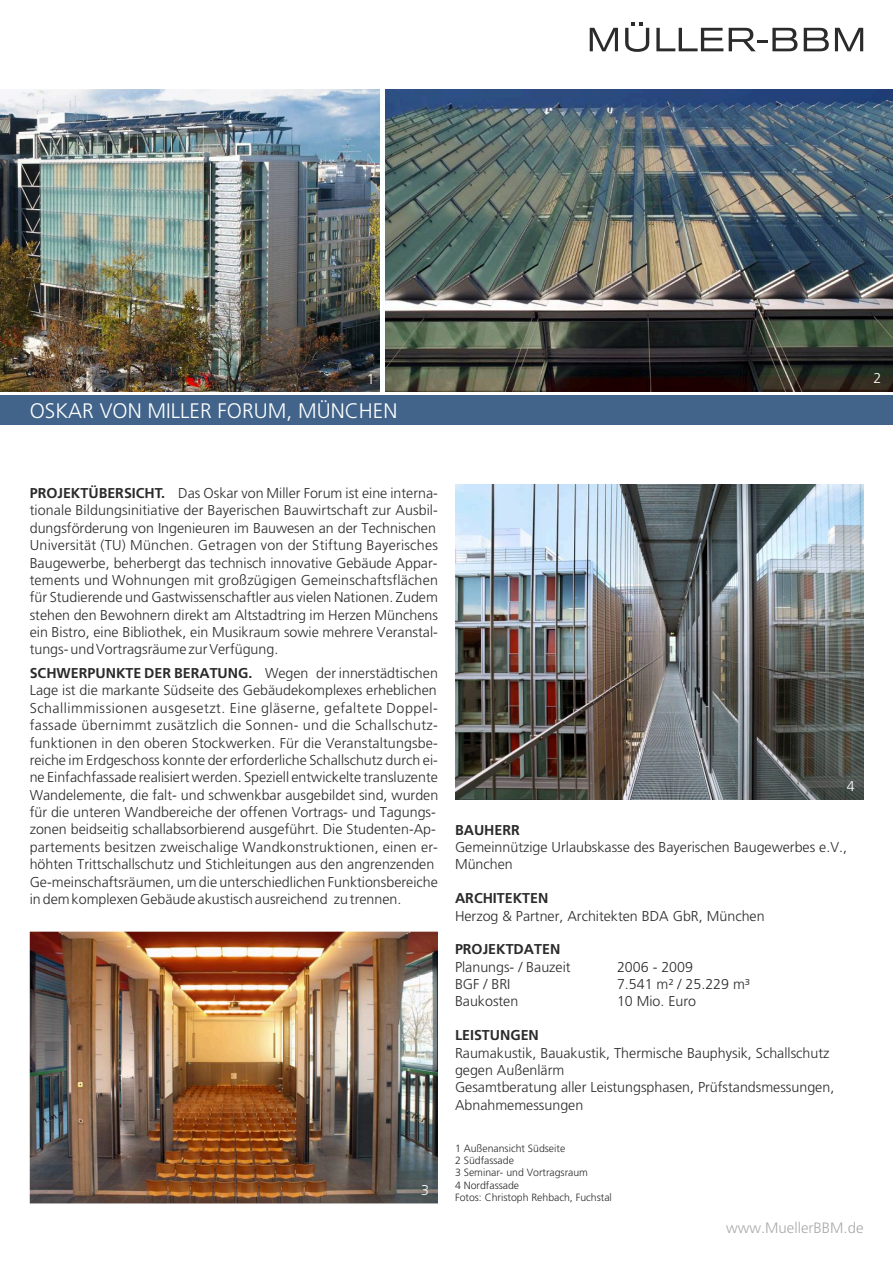
<style>
.page{position:relative;width:893px;height:1263px;background:#fff}
.page>*{position:absolute;margin:0;border:0;box-sizing:border-box;transform-origin:0 0}
.t1{font:300 21px "Frutiger LT";color:#fcffff}
.t2{font:300 15px "Frutiger LT";color:#aaaaad}
.t3{font:300 14.25px/17.4px "Frutiger LT";color:#2b2b2b}
.t4{font:700 14.25px "Frutiger LT";color:#2b2b2b}
.t5{font:300 14.25px "Frutiger LT";color:#fcffff}
.t6{font:300 10.5px/12.1px "Frutiger LT";color:#2b2b2b}
.s1{font-weight:700}
</style>
<div class="page">
<img style="left:0;top:89px;width:893px;height:302px">
<img style="left:455px;top:485px;width:408px;height:314px">
<svg style="left:636px;top:89px;width:4px;height:303px"></svg>
<img style="left:30px;top:932px;width:408px;height:271px">
<hr style="left:381px;top:85px;width:4px;height:307px;background:#fcffff">
<div style="left:0;top:395px;width:893px;height:30px;background:#42638a"></div>
<svg style="left:835px;top:28px;width:28px;height:23px"></svg>
<svg style="left:804px;top:28px;width:25px;height:23px"></svg>
<svg style="left:729px;top:28px;width:68px;height:23px"></svg>
<svg style="left:656px;top:28px;width:67px;height:23px"></svg>
<svg style="left:625px;top:22px;width:24px;height:30px"></svg>
<svg style="left:590px;top:28px;width:28px;height:23px"></svg>
<p class="t5" style="left:367px;top:373px;width:9px">1</p>
<p class="t5" style="left:873px;top:373px;width:9px">2</p>
<h1 class="t1" style="left:30px;top:403px;width:369px">OSKAR VON MILLER FORUM, MÜNCHEN</h1>
<p class="t3" style="left:30px;top:486px;width:410px"><span class="s1">PROJEKTÜBERSICHT.</span> Das Oskar von Miller Forum ist eine interna&shy;tionale Bildungsinitiative der Bayerischen Bauwirtschaft zur Ausbil&shy;dungsförderung von Ingenieuren im Bauwesen an der Technischen Universität (TU) München. Getragen von der Stiftung Bayerisches Baugewerbe, beherbergt das technisch innovative Gebäude Appar&shy;tements und Wohnungen mit großzügigen Gemeinschaftsflächen für Studierende und Gastwissenschaftler aus vielen Nationen. Zudem stehen den Bewohnern direkt am Altstadtring im Herzen Münchens ein Bistro, eine Bibliothek, ein Musikraum sowie mehrere Veranstal&shy;tungs- und Vortragsräume zur Verfügung.</p>
<p class="t3" style="left:30px;top:665px;width:410px"><span class="s1">SCHWERPUNKTE DER BERATUNG.</span> Wegen der innerstädtischen Lage ist die markante Südseite des Gebäudekomplexes erheblichen Schallimmissionen ausgesetzt. Eine gläserne, gefaltete Doppel&shy;fassade übernimmt zusätzlich die Sonnen- und die Schallschutz&shy;funktionen in den oberen Stockwerken. Für die Veranstaltungsbe&shy;reiche im Erdgeschoss konnte der erforderliche Schallschutz durch ei&shy;ne Einfachfassade realisiert werden. Speziell entwickelte transluzente Wandelemente, die falt- und schwenkbar ausgebildet sind, wurden für die unteren Wandbereiche der offenen Vortrags- und Tagungs&shy;zonen beidseitig schallabsorbierend ausgeführt. Die Studenten-Ap&shy;partements besitzen zweischalige Wandkonstruktionen, einen er&shy;höhten Trittschallschutz und Stichleitungen aus den angrenzenden Ge-meinschaftsräumen, um die unterschiedlichen Funktionsbereiche in dem komplexen Gebäude akustisch ausreichend zu trennen.</p>
<p class="t5" style="left:421px;top:1184px;width:9px">3</p>
<p class="t5" style="left:847px;top:780px;width:9px">4</p>
<p class="t4" style="left:455px;top:824px;width:66px">BAUHERR</p>
<p class="t3" style="left:455px;top:839px;width:393px">Gemeinnützige Urlaubskasse des Bayerischen Baugewerbes e.V.,<br>München</p>
<p class="t4" style="left:455px;top:892px;width:95px">ARCHITEKTEN</p>
<p class="t3" style="left:455px;top:908px;width:311px">Herzog &amp; Partner, Architekten BDA GbR, München</p>
<p class="t4" style="left:455px;top:944px;width:107px">PROJEKTDATEN</p>
<p class="t3" style="left:455px;top:959px;width:117px">Planungs- / Bauzeit</p>
<p class="t3" style="left:617px;top:959px;width:78px">2006 - 2009</p>
<p class="t3" style="left:455px;top:976px;width:57px">BGF / BRI</p>
<p class="t3" style="left:617px;top:976px;width:135px">7.541 m² / 25.229 m³</p>
<p class="t3" style="left:455px;top:994px;width:65px">Baukosten</p>
<p class="t3" style="left:617px;top:994px;width:81px">10 Mio. Euro</p>
<p class="t4" style="left:455px;top:1029px;width:85px">LEISTUNGEN</p>
<p class="t3" style="left:455px;top:1045px;width:381px">Raumakustik, Bauakustik, Thermische Bauphysik, Schallschutz gegen Außenlärm<br>Gesamtberatung aller Leistungsphasen, Prüfstandsmessungen, Abnahmemessungen</p>
<p class="t6" style="left:455px;top:1143px;width:158px">1 Außenansicht Südseite<br>2 Südfassade<br>3 Seminar- und Vortragsraum<br>4 Nordfassade<br>Fotos: Christoph Rehbach, Fuchstal</p>
<p class="t2" style="left:726px;top:1222px;width:139px">www.MuellerBBM.de</p>
</div>
